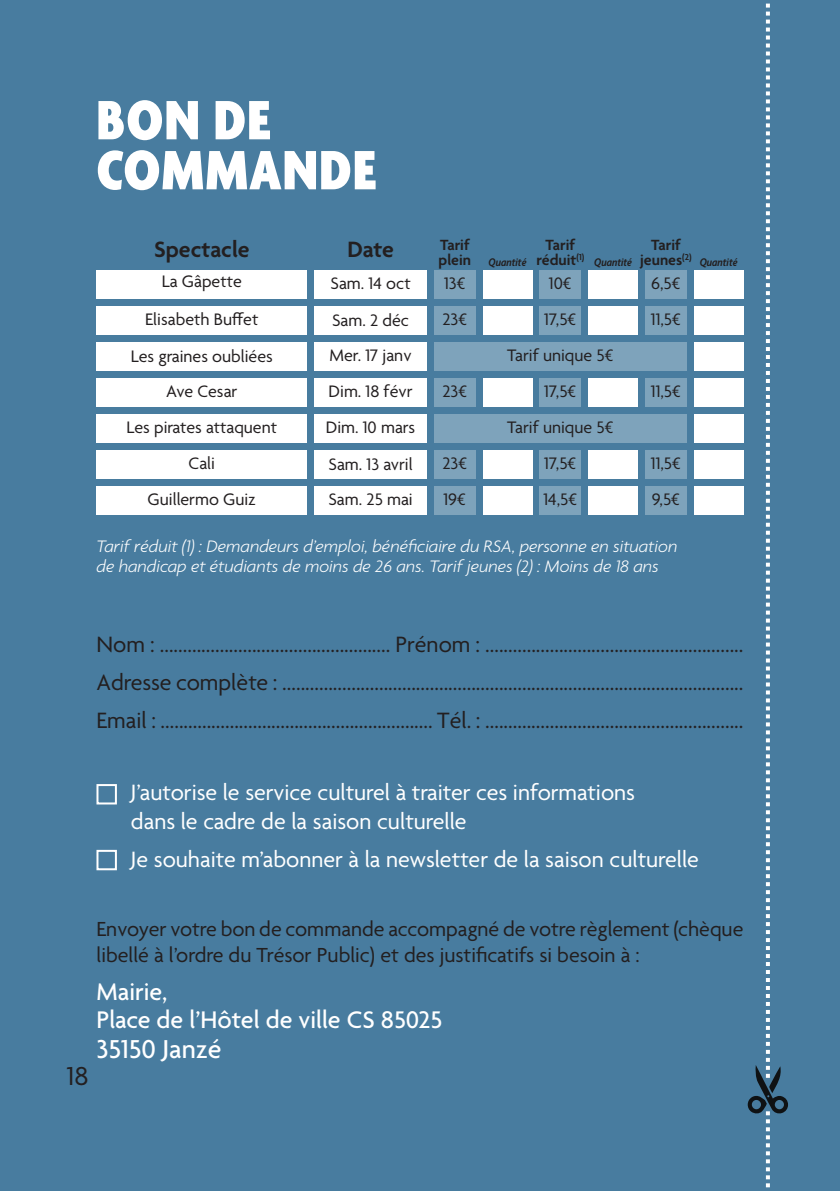
<style>
.page{position:relative;width:840px;height:1191px;background:#fff}
.page>*{position:absolute;margin:0;border:0;box-sizing:border-box;transform-origin:0 0}
.t1{font:900 condensed 60px/50px "Agenda";letter-spacing:.02em;color:#fff}
.t2{font:500 28px "Agenda";color:#fff}
.t3{font:28px "Agenda";color:#231f20}
.t4{font:500 26px/28px "Agenda";color:#fff}
.t5{font:24px/38px "Agenda";color:#231f20;text-align:justify}
.t6{font:24px/28.8px "Agenda";color:#fff}
.t7{font:600 24px "Agenda";color:#231f20}
.t8{font:22px/26.4px "Agenda";color:#231f20}
.t9{font:18px/35.8px "Agenda";color:#231f20}
.t10{font:italic 300 18px/20px "Agenda";color:#fff}
.t11{font:600 16px "Agenda";color:#231f20}
.t12{font:italic 600 condensed 12px "Agenda";color:#231f20}
.t13{font:600 9.4px "Agenda";color:#231f20}
.s1{font-style:normal;font-stretch:normal;font-size:16px}
</style>
<div class="page">
<div style="left:0;top:0;width:839px;height:1191px;background:#487c9f"></div>
<div style="left:96px;top:850px;width:21px;height:20px;border:2px solid #fff"></div>
<div style="left:96px;top:784px;width:21px;height:20px;border:2px solid #fff"></div>
<svg style="left:747px;top:3px;width:40px;height:1185px"></svg>
<div style="left:96px;top:306px;width:211px;height:29px;background:#fff"></div>
<div style="left:96px;top:270px;width:211px;height:29px;background:#fff"></div>
<div style="left:96px;top:342px;width:211px;height:28px;background:#fff"></div>
<div style="left:96px;top:378px;width:211px;height:28px;background:#fff"></div>
<div style="left:96px;top:486px;width:211px;height:28px;background:#fff"></div>
<div style="left:96px;top:450px;width:211px;height:28px;background:#fff"></div>
<div style="left:96px;top:414px;width:211px;height:28px;background:#fff"></div>
<div style="left:644px;top:270px;width:42px;height:29px;background:#7ea3bb"></div>
<div style="left:644px;top:306px;width:42px;height:29px;background:#7ea3bb"></div>
<div style="left:644px;top:378px;width:42px;height:28px;background:#7ea3bb"></div>
<div style="left:644px;top:450px;width:42px;height:28px;background:#7ea3bb"></div>
<div style="left:644px;top:486px;width:42px;height:28px;background:#7ea3bb"></div>
<div style="left:539px;top:270px;width:42px;height:29px;background:#7ea3bb"></div>
<div style="left:539px;top:306px;width:42px;height:29px;background:#7ea3bb"></div>
<div style="left:539px;top:378px;width:42px;height:28px;background:#7ea3bb"></div>
<div style="left:539px;top:450px;width:42px;height:28px;background:#7ea3bb"></div>
<div style="left:539px;top:486px;width:42px;height:28px;background:#7ea3bb"></div>
<div style="left:482px;top:270px;width:50px;height:29px;background:#fff"></div>
<div style="left:482px;top:378px;width:50px;height:28px;background:#fff"></div>
<div style="left:482px;top:450px;width:50px;height:28px;background:#fff"></div>
<div style="left:482px;top:306px;width:50px;height:29px;background:#fff"></div>
<div style="left:482px;top:486px;width:50px;height:28px;background:#fff"></div>
<div style="left:434px;top:270px;width:41px;height:29px;background:#7ea3bb"></div>
<div style="left:434px;top:306px;width:41px;height:29px;background:#7ea3bb"></div>
<div style="left:434px;top:378px;width:41px;height:28px;background:#7ea3bb"></div>
<div style="left:434px;top:450px;width:41px;height:28px;background:#7ea3bb"></div>
<div style="left:434px;top:486px;width:41px;height:28px;background:#7ea3bb"></div>
<div style="left:314px;top:306px;width:112px;height:29px;background:#fff"></div>
<div style="left:314px;top:270px;width:112px;height:29px;background:#fff"></div>
<div style="left:314px;top:342px;width:112px;height:28px;background:#fff"></div>
<div style="left:314px;top:378px;width:112px;height:28px;background:#fff"></div>
<div style="left:314px;top:486px;width:112px;height:28px;background:#fff"></div>
<div style="left:314px;top:450px;width:112px;height:28px;background:#fff"></div>
<div style="left:314px;top:414px;width:112px;height:28px;background:#fff"></div>
<div style="left:434px;top:414px;width:252px;height:28px;background:#7ea3bb"></div>
<div style="left:434px;top:342px;width:252px;height:28px;background:#7ea3bb"></div>
<div style="left:693px;top:306px;width:50px;height:29px;background:#fff"></div>
<div style="left:693px;top:270px;width:50px;height:29px;background:#fff"></div>
<div style="left:693px;top:342px;width:50px;height:28px;background:#fff"></div>
<div style="left:693px;top:378px;width:50px;height:28px;background:#fff"></div>
<div style="left:693px;top:486px;width:50px;height:28px;background:#fff"></div>
<div style="left:693px;top:450px;width:50px;height:28px;background:#fff"></div>
<div style="left:693px;top:414px;width:50px;height:28px;background:#fff"></div>
<div style="left:588px;top:270px;width:49px;height:29px;background:#fff"></div>
<div style="left:588px;top:378px;width:49px;height:28px;background:#fff"></div>
<div style="left:588px;top:450px;width:49px;height:28px;background:#fff"></div>
<div style="left:588px;top:306px;width:49px;height:29px;background:#fff"></div>
<div style="left:588px;top:486px;width:49px;height:28px;background:#fff"></div>
<h1 class="t1" style="left:96px;top:99px;width:281px">BON DE<br>COMMANDE</h1>
<p class="t7" style="left:154px;top:237px;width:97px">Spectacle</p>
<p class="t7" style="left:347px;top:237px;width:48px">Date</p>
<p class="t11" style="left:440px;top:236px;width:31px">Tarif</p>
<p class="t11" style="left:438px;top:252px;width:34px">plein</p>
<p class="t11" style="left:545px;top:236px;width:31px">Tarif</p>
<p class="t11" style="left:650px;top:236px;width:31px">Tarif</p>
<p class="t11" style="left:536px;top:252px;width:50px">réduit<sup>(1)</sup></p>
<p class="t13" style="left:682px;top:252px;width:11px">(2)</p>
<p class="t12" style="left:488px;top:256px;width:39px">Quantité</p>
<p class="t12" style="left:594px;top:256px;width:145px">Quantité <span class="s1">jeunes</span> Quantité</p>
<p class="t9" style="left:131px;top:264px;width:143px;line-height:36.6px;text-align:center">La Gâpette<br>Elisabeth Buffet<br>Les graines oubliées<br>Ave Cesar</p>
<p class="t9" style="left:328px;top:267px;width:85px">Sam. 14 oct<br>Sam. 2 déc<br>Mer. 17 janv<br>Dim. 18 févr</p>
<p class="t9" style="left:442px;top:267px;width:26px">13€<br>23€</p>
<p class="t9" style="left:442px;top:374px;width:26px">23€</p>
<p class="t9" style="left:544px;top:267px;width:34px">10€<br>17,5€</p>
<p class="t9" style="left:507px;top:339px;width:108px">Tarif unique 5€</p>
<p class="t9" style="left:544px;top:374px;width:34px">17,5€</p>
<p class="t9" style="left:650px;top:267px;width:31px">6,5€<br>11,5€</p>
<p class="t9" style="left:650px;top:374px;width:31px">11,5€</p>
<p class="t9" style="left:126px;top:410px;width:152px">Les pirates attaquent</p>
<p class="t9" style="left:326px;top:410px;width:91px">Dim. 10 mars</p>
<p class="t9" style="left:507px;top:410px;width:108px">Tarif unique 5€</p>
<p class="t9" style="left:147px;top:446px;width:110px;text-align:center">Cali<br>Guillermo Guiz</p>
<p class="t9" style="left:328px;top:447px;width:86px;line-height:35.2px">Sam. 13 avril<br>Sam. 25 mai</p>
<p class="t9" style="left:442px;top:446px;width:26px">23€</p>
<p class="t9" style="left:650px;top:446px;width:31px">11,5€<br>9,5€</p>
<p class="t10" style="left:96px;top:536px;width:582px">Tarif réduit (1) : Demandeurs d’emploi, bénéficiaire du RSA, personne en situation de handicap et étudiants de moins de 26 ans. Tarif jeunes (2) : Moins de 18 ans</p>
<p class="t9" style="left:543px;top:446px;width:35px">17,5€<br>14,5€</p>
<p class="t9" style="left:443px;top:482px;width:24px">19€</p>
<p class="t5" style="left:96px;top:627px;width:648px">Nom : …............................................... Prénom : ….....................................................<br>Adresse complète : ….................................................................................................<br>Email : …........................................................ Tél. : ….....................................................</p>
<p class="t6" style="left:131px;top:779px;width:505px">J’autorise le service culturel à traiter ces informations dans le cadre de la saison culturelle</p>
<p class="t6" style="left:131px;top:846px;width:569px">Je souhaite m’abonner à la newsletter de la saison culturelle</p>
<p class="t3" style="left:67px;top:1060px;width:23px">18</p>
<p class="t8" style="left:96px;top:917px;width:648px">Envoyer votre bon de commande accompagné de votre règlement (chèque libellé à l’ordre du Trésor Public) et des justificatifs si besoin à :</p>
<p class="t4" style="left:96px;top:979px;width:347px">Mairie,<br>Place de l’Hôtel de ville CS 85025</p>
<p class="t2" style="left:96px;top:1033px;width:127px">35150 Janzé</p>
</div>
